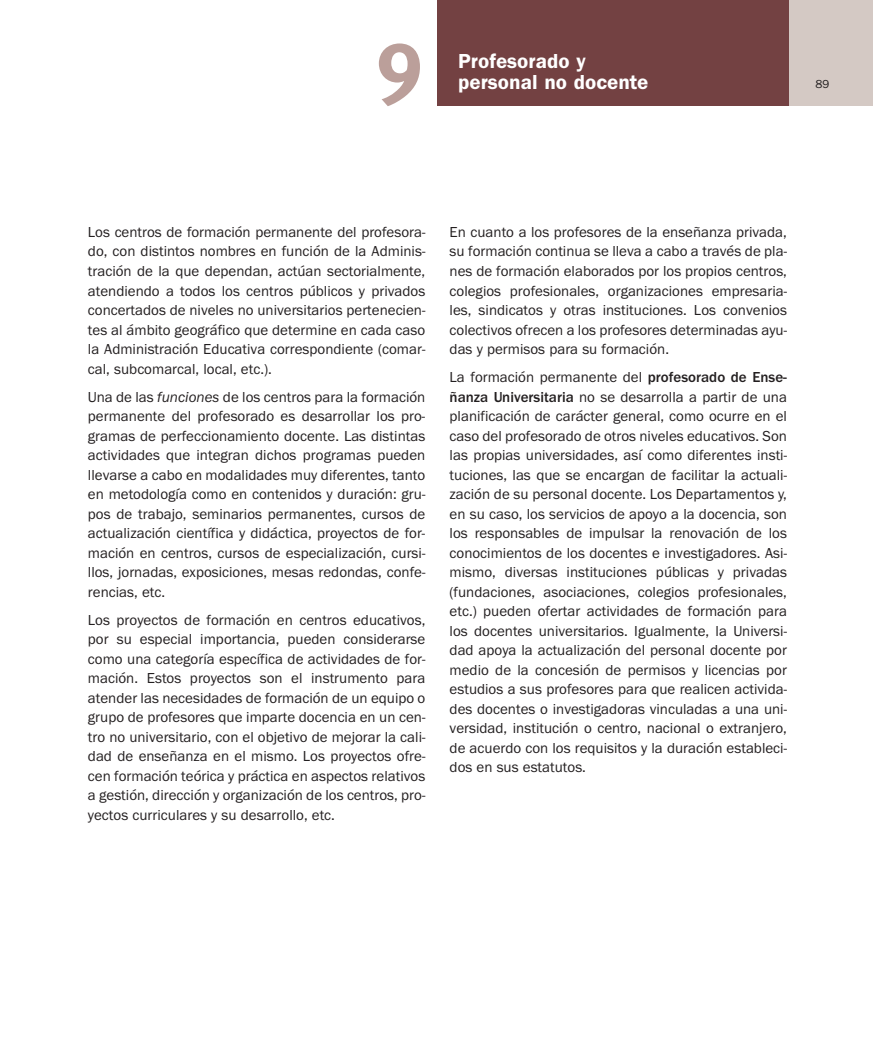
<style>
.page{position:relative;width:873px;height:1041px;background:#fff}
.page>*{position:absolute;margin:0;border:0;box-sizing:border-box;transform-origin:0 0}
.t1{font:700 85.5px "Meta Plus";color:#bb9f9a}
.t2{font:21px "Franklin Gothic Dem Bld";color:#fff}
.t3{font:15px/19.5px "Franklin Gothic";color:#231f20;text-align:justify}
.t4{font:12px "Franklin Gothic";color:#231f20}
.s1{font-style:italic}
.s2{font-family:"Franklin Gothic Mdm"}
</style>
<div class="page">
<svg style="left:437px;top:0;width:435px;height:106px;background:#855a5a"></svg>
<h1 class="t1" style="left:376px;top:26px;width:50px">9</h1>
<h2 class="t2" style="left:458px;top:53px;width:129px">Profesorado y</h2>
<h2 class="t2" style="left:458px;top:74px;width:192px">personal no docente</h2>
<p class="t4" style="left:815px;top:80px;width:15px">89</p>
<p class="t3" style="left:88px;top:223px;width:339px">Los centros de formación permanente del profesora&shy;do, con distintos nombres en función de la Adminis&shy;tración de la que dependan, actúan sectorialmente, atendiendo a todos los centros públicos y privados concertados de niveles no universitarios pertenecien&shy;tes al ámbito geográfico que determine en cada caso la Administración Educativa correspondiente (comar&shy;cal, subcomarcal, local, etc.).</p>
<p class="t3" style="left:88px;top:388px;width:339px">Una de las <span class="s1">funciones</span> de los centros para la formación permanente del profesorado es desarrollar los pro&shy;gramas de perfeccionamiento docente. Las distintas actividades que integran dichos programas pueden llevarse a cabo en modalidades muy diferentes, tanto en metodología como en contenidos y duración: gru&shy;pos de trabajo, seminarios permanentes, cursos de actualización científica y didáctica, proyectos de for&shy;mación en centros, cursos de especialización, cursi&shy;llos, jornadas, exposiciones, mesas redondas, confe&shy;rencias, etc.</p>
<p class="t3" style="left:88px;top:611px;width:339px">Los proyectos de formación en centros educativos, por su especial importancia, pueden considerarse como una categoría específica de actividades de for&shy;mación. Estos proyectos son el instrumento para atender las necesidades de formación de un equipo o grupo de profesores que imparte docencia en un cen&shy;tro no universitario, con el objetivo de mejorar la cali&shy;dad de enseñanza en el mismo. Los proyectos ofre&shy;cen formación teórica y práctica en aspectos relativos a gestión, dirección y organización de los centros, pro&shy;yectos curriculares y su desarrollo, etc.</p>
<p class="t3" style="left:449px;top:223px;width:339px">En cuanto a los profesores de la enseñanza privada, su formación continua se lleva a cabo a través de pla&shy;nes de formación elaborados por los propios centros, colegios profesionales, organizaciones empresaria&shy;les, sindicatos y otras instituciones. Los convenios colectivos ofrecen a los profesores determinadas ayu&shy;das y permisos para su formación.</p>
<p class="t3" style="left:449px;top:368px;width:339px">La formación permanente del <span class="s2">profesorado de Ense&shy;ñanza Universitaria</span> no se desarrolla a partir de una planificación de carácter general, como ocurre en el caso del profesorado de otros niveles educativos. Son las propias universidades, así como diferentes insti&shy;tuciones, las que se encargan de facilitar la actuali&shy;zación de su personal docente. Los Departamentos y, en su caso, los servicios de apoyo a la docencia, son los responsables de impulsar la renovación de los conocimientos de los docentes e investigadores. Asi&shy;mismo, diversas instituciones públicas y privadas (fundaciones, asociaciones, colegios profesionales, etc.) pueden ofertar actividades de formación para los docentes universitarios. Igualmente, la Universi&shy;dad apoya la actualización del personal docente por medio de la concesión de permisos y licencias por estudios a sus profesores para que realicen activida&shy;des docentes o investigadoras vinculadas a una uni&shy;versidad, institución o centro, nacional o extranjero, de acuerdo con los requisitos y la duración estableci&shy;dos en sus estatutos.</p>
</div>
